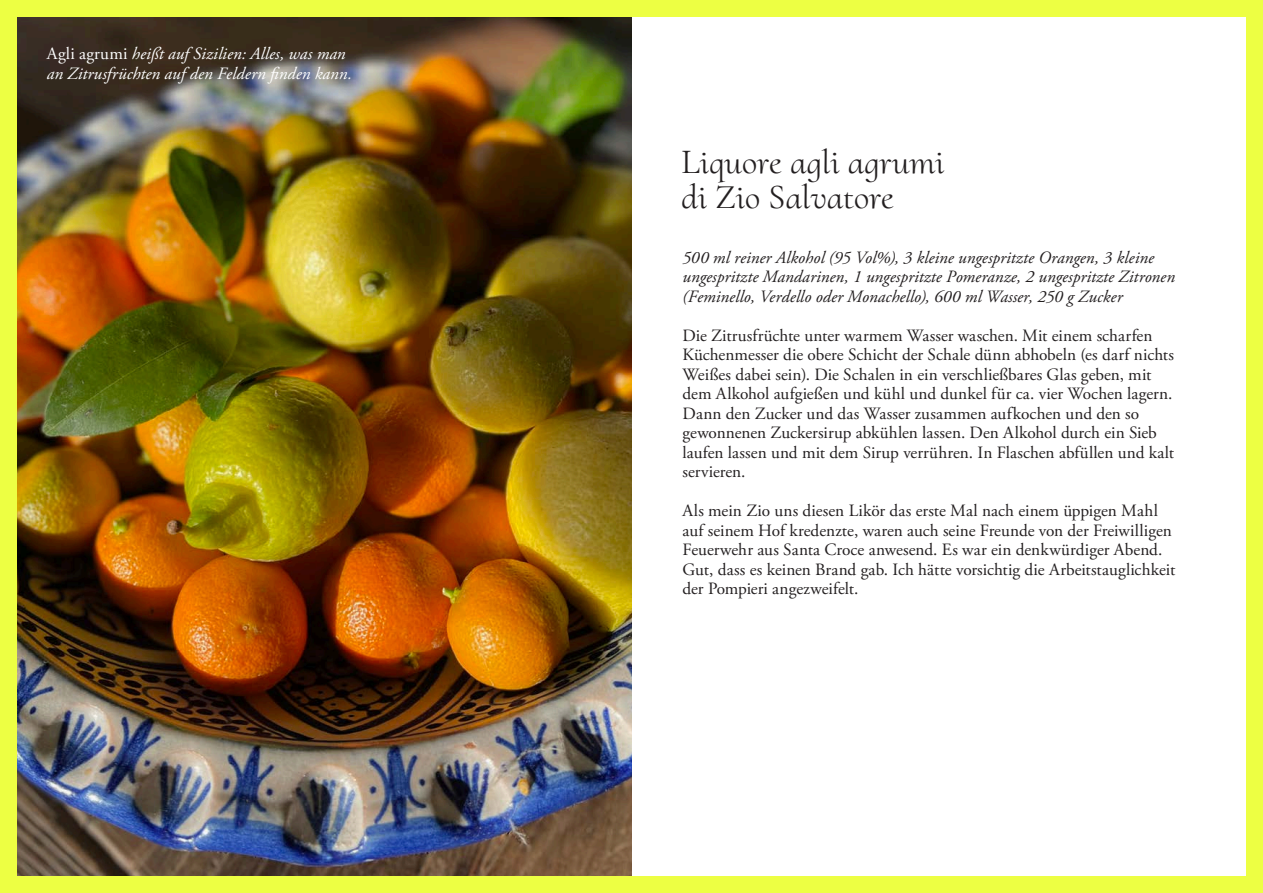
<style>
.page{position:relative;width:1263px;height:893px;background:#edff43}
.page>*{position:absolute;margin:0;border:0;box-sizing:border-box;transform-origin:0 0}
.t1{font:34.95px/35px "Cormorant Upright";color:#231f20}
.t2{font:17.25px/19.5px "Adobe Garamond Pro";color:#231f20}
.t3{font:italic 17.25px/19.5px "Adobe Garamond Pro";color:#231f20}
.t4{font:italic 17.25px/19.5px "Adobe Garamond Pro";letter-spacing:.005em;color:#fff}
.s1{font-style:normal}
</style>
<div class="page">
<div style="left:17px;top:17px;width:1229px;height:859px;background:#fff"></div>
<img style="left:17px;top:17px;width:614px;height:859px">
<p class="t4" style="left:47px;top:44px;width:307px"><span class="s1">Agli agrumi</span> heißt auf Sizilien: Alles, was man an Zitrusfrüchten auf den Feldern finden kann.</p>
<h1 class="t1" style="left:681px;top:144px;width:265px">Liquore agli agrumi di Zio Salvatore</h1>
<p class="t3" style="left:682px;top:248px;width:494px">500 ml reiner Alkohol (95 Vol%), 3 kleine ungespritzte Orangen, 3 kleine ungespritzte Mandarinen, 1 ungespritzte Pomeranze, 2 ungespritzte Zitronen (Feminello, Verdello oder Monachello), 600 ml Wasser, 250 g Zucker</p>
<p class="t2" style="left:682px;top:326px;width:493px">Die Zitrusfrüchte unter warmem Wasser waschen. Mit einem scharfen Küchenmesser die obere Schicht der Schale dünn abhobeln (es darf nichts Weißes dabei sein). Die Schalen in ein verschließbares Glas geben, mit dem Alkohol aufgießen und kühl und dunkel für ca. vier Wochen lagern.<br>Dann den Zucker und das Wasser zusammen aufkochen und den so gewonnenen Zuckersirup abkühlen lassen. Den Alkohol durch ein Sieb laufen lassen und mit dem Sirup verrühren. In Flaschen abfüllen und kalt servieren.</p>
<p class="t2" style="left:682px;top:501px;width:494px">Als mein Zio uns diesen Likör das erste Mal nach einem üppigen Mahl auf seinem Hof kredenzte, waren auch seine Freunde von der Freiwilligen Feuerwehr aus Santa Croce anwesend. Es war ein denkwürdiger Abend.<br>Gut, dass es keinen Brand gab. Ich hätte vorsichtig die Arbeitstauglichkeit der Pompieri angezweifelt.</p>
</div>
